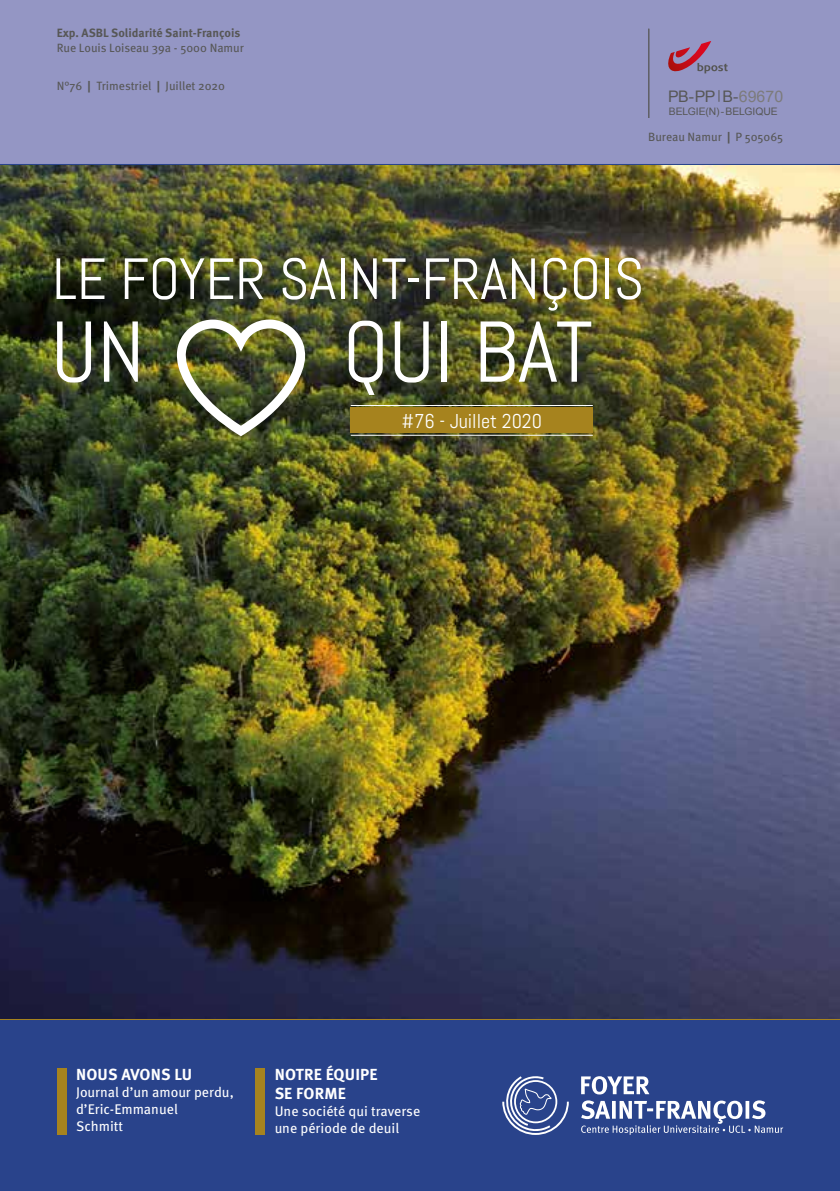
<style>
.page{position:relative;width:840px;height:1191px;background:#fff}
.page>*{position:absolute;margin:0;border:0;box-sizing:border-box;transform-origin:0 0}
.t1{font:86px "Abel";color:#fff}
.t2{font:58px "Abel";color:#fff}
.t3{font:20px "Abel";color:#fff}
.t4{font:700 16px/19.2px "Meta Hebrew";letter-spacing:.01em;color:#fff}
.t5{font:15.8px "Arial";color:#575756}
.t6{font:14px/16.8px "Meta Hebrew";color:#fff}
.t7{font:12px "Meta Hebrew";color:#575756}
.t8{font:700 12px "Meta Hebrew";color:#575756}
.t9{font:10.4px "Arial";letter-spacing:-.005em;color:#575756}
.s1{font-weight:700}
.s2{color:#7c7b7b}
</style>
<div class="page">
<img style="left:0;top:165px;width:839px;height:854px">
<div style="left:0;top:0;width:839px;height:164px;background:#9496c4"></div>
<hr style="left:647px;top:29px;width:2px;height:88px;background:#575756">
<svg style="left:668px;top:41px;width:59px;height:33px"></svg>
<hr style="left:0;top:164px;width:839px;height:1px;background:#29438b">
<hr style="left:350px;top:405px;width:242px;height:1px;background:#fff">
<hr style="left:350px;top:435px;width:242px;height:1px;background:#fff">
<img style="left:176px;top:319px;width:129px;height:117px">
<div style="left:350px;top:408px;width:242px;height:25px;background:#a6831e"></div>
<div style="left:0;top:1020px;width:839px;height:171px;background:#29438b"></div>
<svg style="left:581px;top:1076px;width:68px;height:18px"></svg>
<svg style="left:581px;top:1100px;width:201px;height:35px"></svg>
<svg style="left:502px;top:1076px;width:66px;height:59px"></svg>
<hr style="left:0;top:1019px;width:839px;height:1px;background:#a6831e">
<div style="left:57px;top:1068px;width:9px;height:67px;background:#a6831e"></div>
<div style="left:255px;top:1068px;width:10px;height:67px;background:#a6831e"></div>
<p class="t8" style="left:57px;top:26px;width:185px">Exp. ASBL Solidarité Saint-François</p>
<p class="t7" style="left:57px;top:40px;width:189px">Rue Louis Loiseau 39a - 5000 Namur</p>
<p class="t7" style="left:57px;top:78px;width:170px">N°76 <span class="s1">|</span> Trimestriel <span class="s1">|</span> Juillet 2020</p>
<p class="t5" style="left:667px;top:86px;width:116px">PB-PP B-<span class="s2">69670</span></p>
<p class="t9" style="left:668px;top:104px;width:110px">BELGIE(N) - BELGIQUE</p>
<p class="t7" style="left:647px;top:129px;width:136px">Bureau Namur <span class="s1">|</span> P 505065</p>
<h2 class="t2" style="left:52px;top:242px;width:592px">LE FOYER SAINT-FRANÇOIS</h2>
<h1 class="t1" style="left:51px;top:297px;width:95px">UN</h1>
<h1 class="t1" style="left:342px;top:297px;width:251px">QUI BAT</h1>
<h3 class="t3" style="left:401px;top:408px;width:142px">#76 - Juillet 2020</h3>
<p class="t4" style="left:76px;top:1065px;width:117px">NOUS AVONS LU</p>
<p class="t6" style="left:76px;top:1084px;width:159px">Journal d’un amour perdu, d’Eric-Emmanuel<br>Schmitt</p>
<p class="t4" style="left:274px;top:1065px;width:104px">NOTRE ÉQUIPE<br>SE FORME</p>
<p class="t6" style="left:274px;top:1103px;width:147px">Une société qui traverse une période de deuil</p>
</div>
